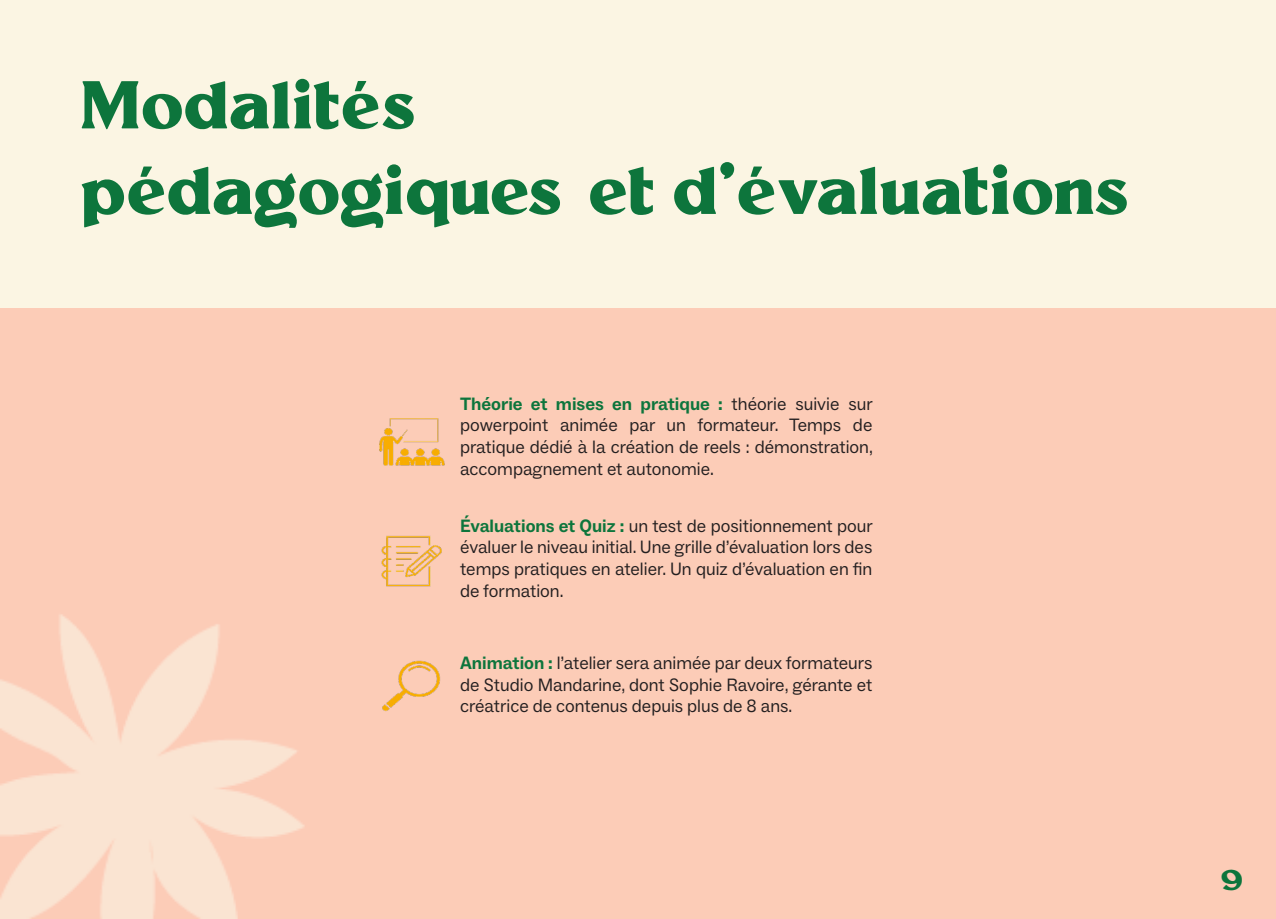
<style>
.page{position:relative;width:1276px;height:919px;background:#fff}
.page>*{position:absolute;margin:0;border:0;box-sizing:border-box;transform-origin:0 0}
.t1{font:67.5px "Millik";letter-spacing:-.015em;color:#0d753c}
.t2{font:28.5px "Millik";color:#0d753c}
.t3{font:18px/21.6px "ABC Social";color:#231f20;text-align:justify}
.s1{font-weight:700;color:#0d753c}
</style>
<div class="page">
<div style="left:0;top:0;width:1276px;height:918px;background:#fbf5e3"></div>
<div style="left:0;top:308px;width:1276px;height:610px;background:#fcccb7"></div>
<img style="left:0;top:614px;width:304px;height:304px">
<img style="left:379px;top:418px;width:66px;height:48px">
<img style="left:381px;top:535px;width:61px;height:52px">
<img style="left:382px;top:660px;width:59px;height:51px">
<p class="t1" style="left:80px;top:66px;width:338px">Modalités</p>
<p class="t1" style="left:80px;top:152px;width:1051px">pédagogiques et d’évaluations</p>
<p class="t3" style="left:460px;top:393px;width:414px"><span class="s1">Théorie et mises en pratique :</span> théorie suivie sur powerpoint animée par un formateur. Temps de pratique dédié à la création de reels : démonstration, accompagnement et autonomie.</p>
<p class="t3" style="left:460px;top:515px;width:414px"><span class="s1">Évaluations et Quiz :</span> un test de positionnement pour évaluer le niveau initial. Une grille d’évaluation lors des temps pratiques en atelier. Un quiz d’évaluation en fin de formation.</p>
<p class="t3" style="left:460px;top:652px;width:414px"><span class="s1">Animation :</span> l’atelier sera animée par deux formateurs de Studio Mandarine, dont Sophie Ravoire, gérante et créatrice de contenus depuis plus de 8 ans.</p>
<p class="t2" style="left:1220px;top:863px;width:24px">9</p>
</div>
